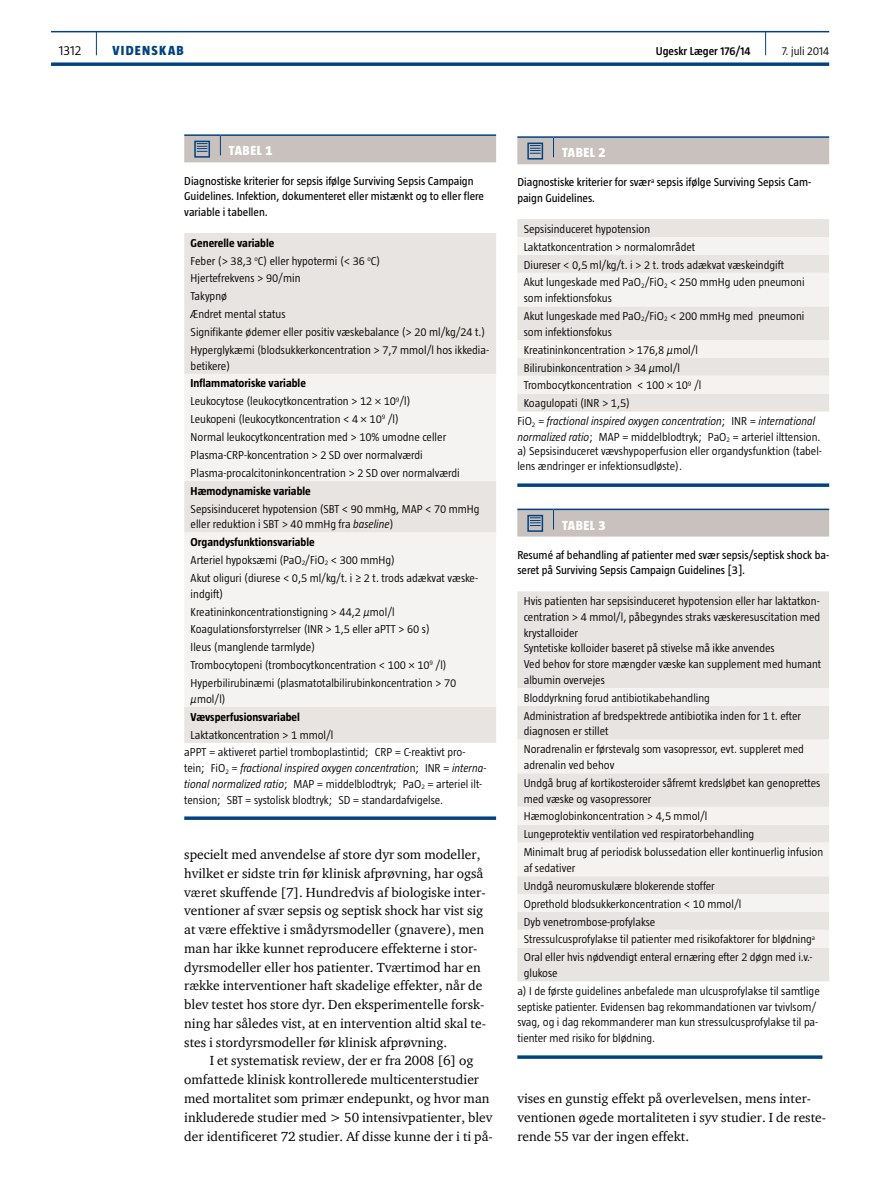
<style>
.page{position:relative;width:893px;height:1191px;background:#fff}
.page>*{position:absolute;margin:0;border:0;box-sizing:border-box;transform-origin:0 0}
.t1{font:13.5px/18.8px "ITC Charter Com";color:#000}
.t2{font:800 13.5px "Taz";color:#fff}
.t3{font:800 13.5px "Taz";letter-spacing:.095em;color:#004282}
.t4{font:300 13.5px "Taz";color:#000}
.t5{font:300 11.7px/17.9px "Taz";color:#000}
.t6{font:11.7px/15.8px "Taz";color:#000}
.t7{font:italic 300 11.7px "Taz";color:#000}
.t8{font:700 11.7px "Taz";color:#000}
.t9{font:600 11.7px "Taz";color:#000}
.s1{font-weight:700}
.s2{font-style:italic}
.s3{font-style:normal}
</style>
<div class="page">
<hr style="left:51px;top:31px;width:778px;height:1px;background:#004282">
<svg style="left:51px;top:62px;width:778px;height:4px;background:#225b92"></svg>
<svg style="left:96px;top:32px;width:1px;height:23px"></svg>
<svg style="left:765px;top:32px;width:1px;height:23px"></svg>
<hr style="left:184px;top:134px;width:36px;height:2px;background:#004282">
<hr style="left:220px;top:134px;width:276px;height:2px;background:#004282">
<svg style="left:184px;top:135px;width:312px;height:27px;background:#bdbaba"></svg>
<div style="left:184px;top:233px;width:312px;height:510px;background:#e7e4e1"></div>
<svg style="left:184px;top:374px;width:312px;height:333px;fill:#f5f3f2"></svg>
<svg style="left:184px;top:816px;width:312px;height:4px"></svg>
<hr style="left:517px;top:136px;width:36px;height:2px;background:#004282">
<hr style="left:553px;top:136px;width:276px;height:2px;background:#004282">
<svg style="left:517px;top:137px;width:312px;height:27px;background:#bebaba"></svg>
<div style="left:517px;top:219px;width:312px;height:192px;background:#e7e4e1"></div>
<svg style="left:517px;top:237px;width:312px;height:157px;fill:#f5f3f2"></svg>
<svg style="left:517px;top:483px;width:312px;height:4px"></svg>
<hr style="left:517px;top:508px;width:36px;height:2px;background:#004282">
<hr style="left:553px;top:508px;width:276px;height:2px;background:#004282">
<svg style="left:517px;top:509px;width:312px;height:27px;background:#bcb9b9"></svg>
<div style="left:517px;top:591px;width:312px;height:390px;background:#e7e4e1"></div>
<svg style="left:517px;top:688px;width:312px;height:259px;fill:#f5f3f2"></svg>
<hr style="left:517px;top:1055px;width:305px;height:3px;background:#004282">
<p class="t4" style="left:59px;top:43px;width:24px">1312</p>
<p class="t3" style="left:112px;top:43px;width:73px">VIDENSKAB</p>
<p class="t9" style="left:656px;top:45px;width:96px">Ugeskr Læger 176/14</p>
<p class="t5" style="left:782px;top:42px;width:49px">7. juli 2014</p>
<p class="t2" style="left:229px;top:143px;width:45px">TABE L 1</p>
<p class="t6" style="left:184px;top:172px;width:301px">Diagnostiske kriterier for sepsis ifølge Surviving Sepsis Campaign<br>Guidelines. Infektion, dokumenteret eller mistænkt og to eller flere variable i tabellen.</p>
<p class="t5" style="left:191px;top:234px;width:300px"><span class="s1">Generelle variable<br></span>Feber (&gt; 38,3 <sup>o</sup>C) eller hypotermi (&lt; 36 <sup>o</sup>C)<br>Hjertefrekvens &gt; 90/min<br>Takypnø<br>Ændret mental status<br>Signifikante ødemer eller positiv væskebalance (&gt; 20 ml/kg/24 t.)<br>Hyperglykæmi (blodsukkerkoncentration &gt; 7,7 mmol/l hos ikkedia-</p>
<p class="t5" style="left:191px;top:356px;width:41px">betikere)</p>
<p class="t5" style="left:191px;top:374px;width:271px"><span class="s1">Inflammatoriske variable<br></span>Leukocytose (leukocytkoncentration &gt; 12 × 10<sup>9</sup>/l)<br>Leukopeni (leukocytkoncentration &lt; 4 × 10<sup>9</sup> /l)<br>Normal leukocytkoncentration med &gt; 10% umodne celler Plasma-CRP-koncentration &gt; 2 SD over normalværdi Plasma-procalcitoninkoncentration &gt; 2 SD over normalværdi</p>
<p class="t8" style="left:191px;top:484px;width:122px">Hæmodynamiske variable</p>
<p class="t5" style="left:191px;top:500px;width:290px;line-height:15.8px">Sepsisinduceret hypotension (SBT &lt; 90 mmHg, MAP &lt; 70 mmHg eller reduktion i SBT &gt; 40 mmHg fra <span class="s2">baseline</span>)</p>
<p class="t5" style="left:191px;top:533px;width:289px"><span class="s1">Organdysfunktionsvariable<br></span>Arteriel hypoksæmi (PaO<sub>2</sub>/FiO<sub>2</sub> &lt; 300 mmHg)<br>Akut oliguri (diurese &lt; 0,5 ml/kg/t. i ≥ 2 t. trods adækvat væske-</p>
<p class="t5" style="left:191px;top:584px;width:267px">indgift)<br>Kreatininkoncentrationstigning &gt; 44,2 µmol/l Koagulationsforstyrrelser (INR &gt; 1,5 eller aPTT &gt; 60 s)<br>Ileus (manglende tarmlyde)<br>Trombocytopeni (trombocytkoncentration &lt; 100 × 10<sup>9</sup> /l)<br>Hyperbilirubinæmi (plasmatotalbilirubinkoncentration &gt; 70</p>
<p class="t5" style="left:191px;top:690px;width:37px">μmol/l)</p>
<p class="t8" style="left:191px;top:710px;width:111px">Vævsperfusionsvariabel</p>
<p class="t5" style="left:184px;top:725px;width:283px;text-indent:6px">Laktatkoncentration &gt; 1 mmol/l<br>aPPT = aktiveret partiel tromboplastintid; CRP = C-reaktivt pro-</p>
<p class="t5" style="left:184px;top:760px;width:304px;line-height:15.8px">tein; FiO<sub>2</sub> = <span class="s2">fractional inspired oxygen concentratio</span>n; INR = <span class="s2">interna&shy;tional normalized ratio</span>; MAP = middelblodtryk; PaO<sub>2</sub> = arteriel ilt&shy;tension; SBT = systolisk blodtryk; SD = standardafvigelse.</p>
<p class="t1" style="left:184px;top:845px;width:303px">specielt med anvendelse af store dyr som modeller, hvilket er sidste trin før klinisk afprøvning, har også været skuffende [7]. Hundredvis af biologiske inter&shy;ventioner af svær sepsis og septisk shock har vist sig at være effektive i smådyrsmodeller (gnavere), men man har ikke kunnet reproducere effekterne i stor&shy;dyrsmodeller eller hos patienter. Tværtimod har en række interventioner haft skadelige effekter, når de blev testet hos store dyr. Den eksperimentelle forsk&shy;ning har således vist, at en intervention altid skal te&shy;stes i stordyrsmodeller før klinisk afprøvning.</p>
<p class="t1" style="left:184px;top:1051px;width:310px;text-indent:26px">I et systematisk review, der er fra 2008 [6] og omfattede klinisk kontrollerede multicenterstudier med mortalitet som primær endepunkt, og hvor man inkluderede studier med &gt; 50 intensivpatienter, blev der identificeret 72 studier. Af disse kunne der i ti på-</p>
<p class="t2" style="left:562px;top:145px;width:45px">TABE L 2</p>
<p class="t6" style="left:517px;top:174px;width:295px">Diagnostiske kriterier for svær<sup>a</sup> sepsis ifølge Surviving Sepsis Cam&shy;paign Guidelines<span class="s2">.</span></p>
<p class="t5" style="left:524px;top:220px;width:282px">Sepsisinduceret hypotension<br>Laktatkoncentration &gt; normalområdet<br>Diureser &lt; 0,5 ml/kg/t. i &gt; 2 t. trods adækvat væskeindgift Akut lungeskade med PaO<sub>2</sub>/FiO<sub>2</sub> &lt; 250 mmHg uden pneumoni</p>
<p class="t5" style="left:524px;top:289px;width:282px">som infektionsfokus<br>Akut lungeskade med PaO<sub>2</sub>/FiO<sub>2</sub> &lt; 200 mmHg med pneumoni</p>
<p class="t5" style="left:524px;top:323px;width:90px">som infektionsfokus</p>
<p class="t5" style="left:524px;top:341px;width:176px">Kreatininkoncentration &gt; 176,8 μmol/l</p>
<p class="t5" style="left:524px;top:358px;width:158px">Bilirubinkoncentration &gt; 34 μmol/l</p>
<p class="t5" style="left:524px;top:376px;width:179px">Trombocytkoncentration &lt; 100 × 10<sup>9</sup> /l</p>
<p class="t5" style="left:524px;top:394px;width:108px">Koagulopati (INR &gt; 1,5)</p>
<p class="t7" style="left:517px;top:414px;width:300px"><span class="s3">FiO</span><sub>2</sub> <span class="s3">=</span> fractional inspired oxygen concentration<span class="s3">; INR =</span> international</p>
<p class="t5" style="left:517px;top:430px;width:306px;line-height:13.6px"><span class="s2">normalized ratio</span>; MAP = middelblodtryk; PaO<sub>2</sub> = arteriel ilttension. a) Sepsisinduceret vævshypoperfusion eller organdysfunktion (tabel-</p>
<p class="t5" style="left:517px;top:457px;width:166px">lens ændringer er infektionsudløste).</p>
<p class="t2" style="left:562px;top:517px;width:45px">TABE L 3</p>
<p class="t6" style="left:517px;top:547px;width:313px">Resumé af behandling af patienter med svær sepsis/septisk shock ba&shy;seret på Surviving Sepsis Campaign Guidelines [3].</p>
<p class="t5" style="left:524px;top:593px;width:299px;line-height:15.8px">Hvis patienten har sepsisinduceret hypotension eller har laktatkon&shy;centration &gt; 4 mmol/l, påbegyndes straks væskeresuscitation med krystalloider<br>Syntetiske kolloider baseret på stivelse må ikke anvendes<br>Ved behov for store mængder væske kan supplement med humant albumin overvejes</p>
<p class="t5" style="left:524px;top:688px;width:279px">Bloddyrkning forud antibiotikabehandling<br>Administration af bredspektrede antibiotika inden for 1 t. efter</p>
<p class="t5" style="left:524px;top:722px;width:282px">diagnosen er stillet<br>Noradrenalin er førstevalg som vasopressor, evt. suppleret med</p>
<p class="t5" style="left:524px;top:756px;width:298px">adrenalin ved behov<br>Undgå brug af kortikosteroider såfremt kredsløbet kan genoprettes</p>
<p class="t5" style="left:524px;top:789px;width:301px">med væske og vasopressorer<br>Hæmoglobinkoncentration &gt; 4,5 mmol/l<br>Lungeprotektiv ventilation ved respiratorbehandling<br>Minimalt brug af periodisk bolussedation eller kontinuerlig infusion</p>
<p class="t5" style="left:524px;top:859px;width:293px">af sedativer<br>Undgå neuromuskulære blokerende stoffer<br>Oprethold blodsukkerkoncentration &lt; 10 mmol/l<br>Dyb venetrombose-profylakse<br>Stressulcusprofylakse til patienter med risikofaktorer for blødning<sup>a </sup>Oral eller hvis nødvendigt enteral ernæring efter 2 døgn med i.v.-</p>
<p class="t5" style="left:517px;top:964px;width:304px;text-indent:6px">glukose<br>a) I de første guidelines anbefalede man ulcusprofylakse til samtlige</p>
<p class="t5" style="left:517px;top:998px;width:302px;line-height:15.8px">septiske patienter. Evidensen bag rekommandationen var tvivlsom/ svag, og i dag rekommanderer man kun stressulcusprofylakse til pa&shy;tienter med risiko for blødning.</p>
<p class="t1" style="left:517px;top:1088px;width:310px">vises en gunstig effekt på overlevelsen, mens inter&shy;ventionen øgede mortaliteten i syv studier. I de reste&shy;rende 55 var der ingen effekt.</p>
</div>
